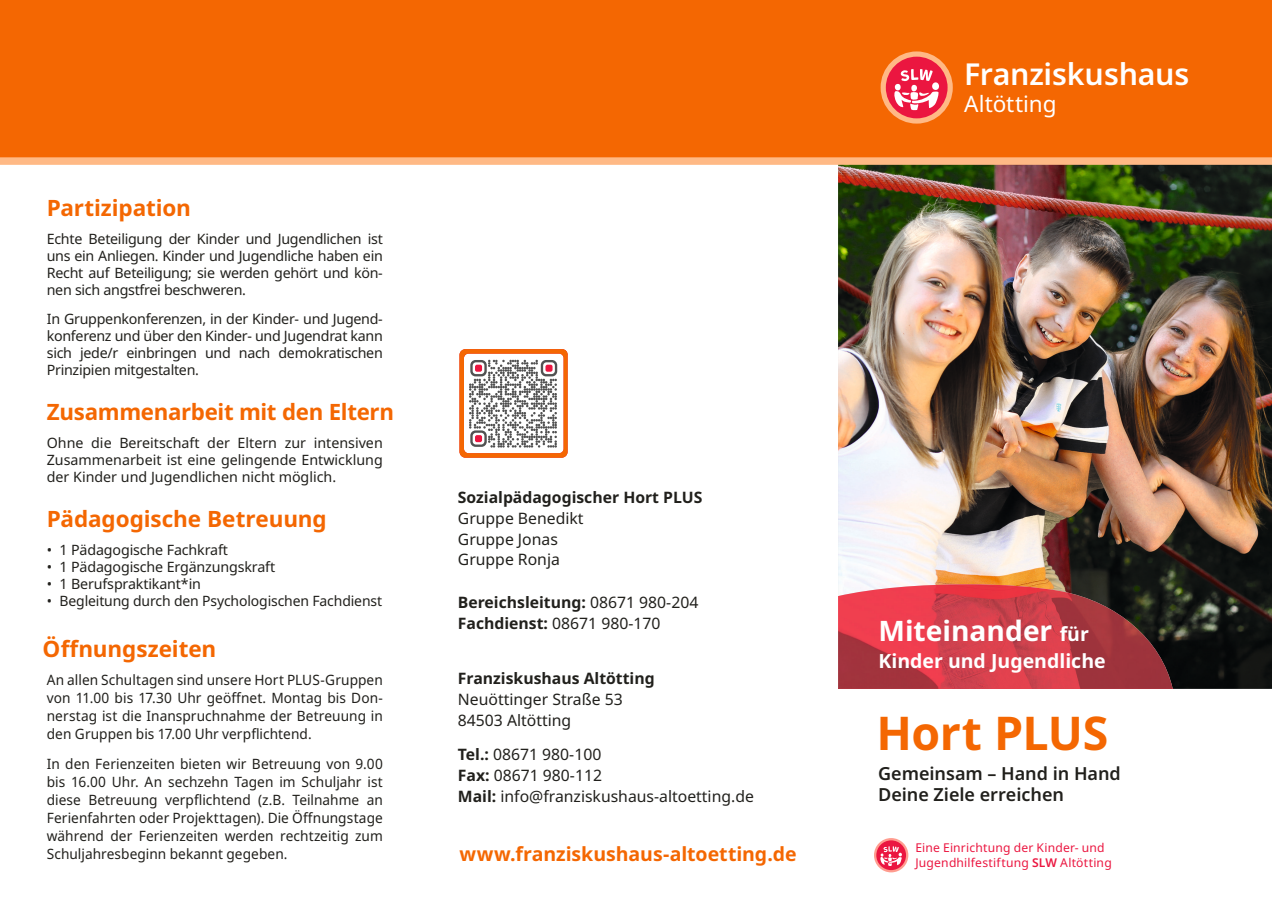
<style>
.page{position:relative;width:1272px;height:910px;background:#fff}
.page>*{position:absolute;margin:0;border:0;box-sizing:border-box;transform-origin:0 0}
.t1{font:700 46.5px "Noto Sans";letter-spacing:-.01em;color:#f46702}
.t2{font:600 30.15px "Noto Sans";letter-spacing:-.01em;color:#fff}
.t3{font:700 28.2px "Noto Sans";color:#fff}
.t4{font:700 22.5px "Noto Sans";letter-spacing:-.01em;color:#f46702}
.t5{font:22.5px "Noto Sans";color:#fff}
.t6{font:700 19.5px "Noto Sans";color:#f46702}
.t7{font:700 19.5px "Noto Sans";color:#fff}
.t8{font:600 18px/21.6px "Noto Sans";color:#21201c}
.t9{font:15.75px/21px "Noto Sans";color:#21201c}
.t10{font:700 15.75px/21px "Noto Sans";color:#21201c}
.t11{font:14.25px/17.1px "Noto Sans";letter-spacing:-.01em;color:#21201c;text-align:justify}
.t12{font:14.25px/18px "Noto Sans";letter-spacing:-.01em;color:#21201c;text-align:justify;scale:.96 1}
.t13{font:12.15px/14.5px "Noto Sans";letter-spacing:.015em;color:#eb1640}
.s1{font-weight:400}
.s2{font-weight:700}
.s3{font-size:19.5px}
.s4{font-weight:600}
</style>
<div class="page">
<img style="left:838px;top:165px;width:433px;height:524px">
<div style="left:0;top:0;width:1271px;height:157px;background:#f46702"></div>
<svg style="left:880px;top:51px;width:72px;height:73px"></svg>
<div style="left:885px;top:57px;width:62px;height:61px;background:#eb1640;border-radius:50%"></div>
<svg style="left:893px;top:69px;width:46px;height:42px"></svg>
<img style="left:838px;top:584px;width:334px;height:105px">
<svg style="left:874px;top:838px;width:34px;height:34px"></svg>
<div style="left:876px;top:840px;width:30px;height:30px;background:#eb1640;border-radius:50%"></div>
<svg style="left:880px;top:846px;width:22px;height:20px"></svg>
<div style="left:0;top:157px;width:1271px;height:8px;background:#ffb985"></div>
<svg style="left:459px;top:349px;width:109px;height:109px"></svg>
<div style="left:475px;top:365px;width:7px;height:7px;background:#eb1640;border-radius:2px"></div>
<div style="left:545px;top:365px;width:7px;height:7px;background:#eb1640;border-radius:2px"></div>
<div style="left:475px;top:435px;width:7px;height:7px;background:#eb1640;border-radius:2px"></div>
<h3 class="t4" style="left:47px;top:192px;width:146px">Partizipation</h3>
<p class="t11" style="left:47px;top:230px;width:337px">Echte Beteiligung der Kinder und Jugendlichen ist uns ein Anliegen. Kinder und Jugendliche haben ein Recht auf Beteiligung; sie werden gehört und kön&shy;nen sich angstfrei beschweren.</p>
<p class="t11" style="left:47px;top:311px;width:337px">In Gruppenkonferenzen, in der Kinder- und Jugend&shy;konferenz und über den Kinder- und Jugendrat kann sich jede/r einbringen und nach demokratischen Prinzipien mitgestalten.</p>
<h3 class="t4" style="left:47px;top:396px;width:349px">Zusammenarbeit mit den Eltern</h3>
<p class="t11" style="left:47px;top:435px;width:337px">Ohne die Bereitschaft der Eltern zur intensiven Zusammenarbeit ist eine gelingende Entwicklung der Kinder und Jugendlichen nicht möglich.</p>
<h3 class="t4" style="left:47px;top:503px;width:281px">Pädagogische Betreuung</h3>
<p class="t11" style="left:47px;top:542px;width:183px">• 1 Pädagogische Fachkraft</p>
<p class="t11" style="left:47px;top:559px;width:230px">• 1 Pädagogische Ergänzungskraft</p>
<p class="t11" style="left:47px;top:576px;width:156px">• 1 Berufspraktikant*in</p>
<p class="t11" style="left:47px;top:593px;width:337px">• Begleitung durch den Psychologischen Fachdienst</p>
<h3 class="t4" style="left:43px;top:632px;width:175px">Öffnungszeiten</h3>
<p class="t12" style="left:47px;top:671px;width:351px">An allen Schultagen sind unsere Hort PLUS-Gruppen von 11.00 bis 17.30 Uhr geöffnet. Montag bis Don&shy;nerstag ist die Inanspruchnahme der Betreuung in den Gruppen bis 17.00 Uhr verpflichtend.</p>
<p class="t12" style="left:47px;top:755px;width:351px">In den Ferienzeiten bieten wir Betreuung von 9.00 bis 16.00 Uhr. An sechzehn Tagen im Schuljahr ist diese Betreuung verpflichtend (z.B. Teilnahme an Ferienfahrten oder Projekttagen). Die Öffnungstage während der Ferienzeiten werden rechtzeitig zum Schuljahresbeginn bekannt gegeben.</p>
<p class="t10" style="left:458px;top:487px;width:246px">Sozialpädagogischer Hort PLUS</p>
<p class="t9" style="left:458px;top:508px;width:127px">Gruppe Benedikt<br>Gruppe Jonas<br>Gruppe Ronja</p>
<p class="t10" style="left:458px;top:592px;width:242px">Bereichsleitung: <span class="s1">08671 980-204<br></span>Fachdienst: <span class="s1">08671 980-170</span></p>
<p class="t10" style="left:458px;top:668px;width:198px">Franziskushaus Altötting</p>
<p class="t9" style="left:458px;top:689px;width:166px">Neuöttinger Straße 53<br>84503 Altötting</p>
<p class="t9" style="left:458px;top:745px;width:297px"><span class="s2">Tel.:</span> 08671 980-100<br><span class="s2">Fax:</span> 08671 980-112<br><span class="s2">Mail:</span> info@franziskushaus-altoetting.de</p>
<h3 class="t6" style="left:459px;top:840px;width:339px">www.franziskushaus-altoetting.de</h3>
<h2 class="t2" style="left:964px;top:52px;width:227px">Franziskushaus</h2>
<h3 class="t5" style="left:964px;top:88px;width:94px">Altötting</h3>
<h3 class="t3" style="left:878px;top:611px;width:212px">Miteinander <span class="s3">für</span></h3>
<h3 class="t7" style="left:878px;top:647px;width:229px">Kinder und Jugendliche</h3>
<h1 class="t1" style="left:876px;top:700px;width:234px">Hort PLUS</h1>
<p class="t8" style="left:878px;top:763px;width:244px">Gemeinsam – Hand in Hand<br>Deine Ziele erreichen</p>
<p class="t13" style="left:915px;top:841px;width:198px">Eine Einrichtung der Kinder- und<br>Jugendhilfestiftung <span class="s4">SLW</span> Altötting</p>
</div>
